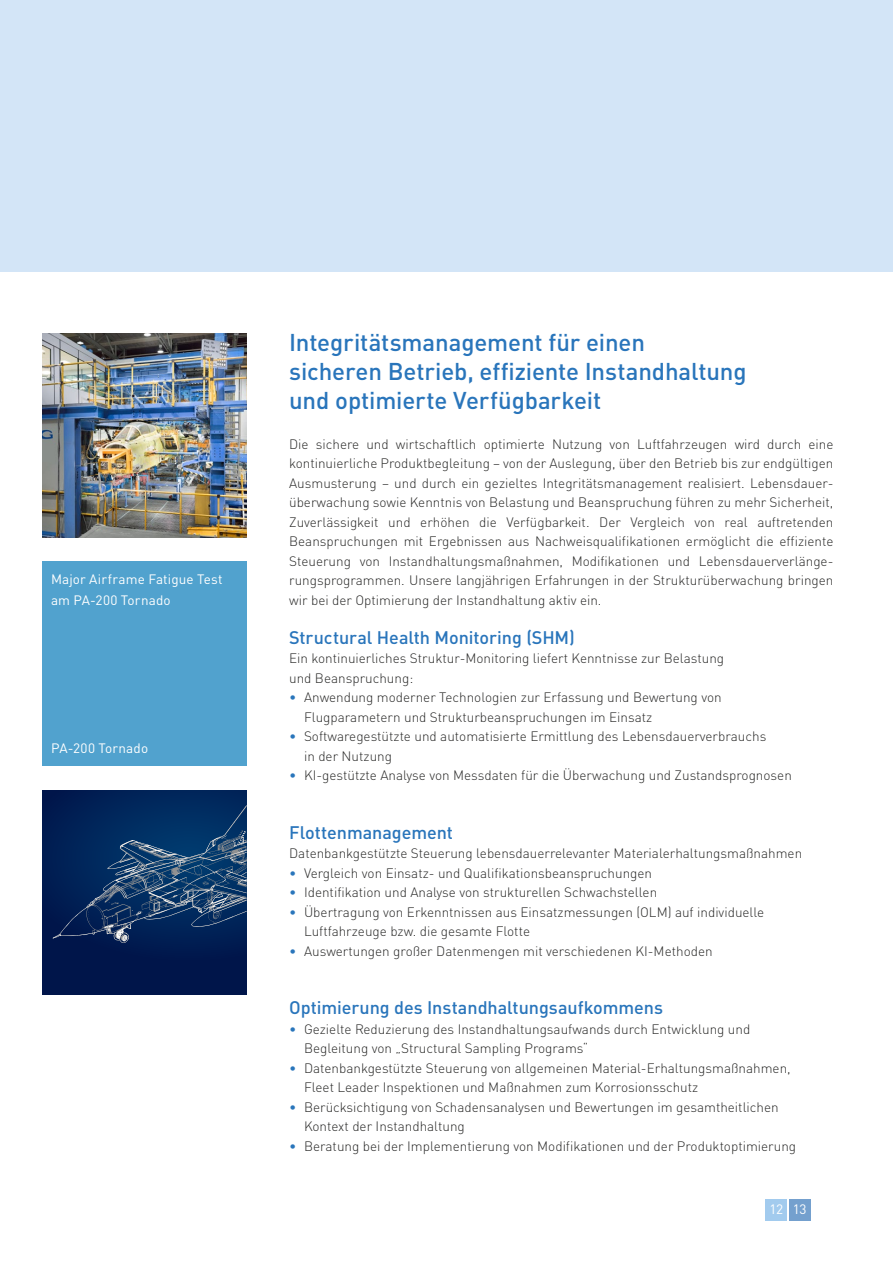
<style>
.page{position:relative;width:893px;height:1263px;background:#fff}
.page>*{position:absolute;margin:0;border:0;box-sizing:border-box;transform-origin:0 0}
.t1{font:500 24px/28.8px "DINOT";letter-spacing:-.005em;color:#2975bb}
.t2{font:500 18px "DINOT";letter-spacing:-.005em;color:#2975bb}
.t3{font:300 13.5px/19.5px "DINOT";color:#282827}
.t4{font:13.5px/21px "DINOT";letter-spacing:.01em;color:#fff}
.s1{color:#2975bb}
</style>
<div class="page">
<div style="left:766px;top:1199px;width:21px;height:21px;background:#a2cbee"></div>
<div style="left:789px;top:1199px;width:21px;height:21px;background:#74a0ce"></div>
<div style="left:0;top:0;width:893px;height:272px;background:#d3e5f7"></div>
<div style="left:43px;top:561px;width:204px;height:204px;background:#51a2ce"></div>
<div style="left:43px;top:790px;width:204px;height:170px;background:linear-gradient(to right,#00184c,#002156)"></div>
<div style="left:43px;top:960px;width:204px;height:35px;background:#00154a"></div>
<svg style="left:52px;top:805px;width:195px;height:138px"></svg>
<img style="left:43px;top:334px;width:204px;height:204px">
<p class="t4" style="left:51px;top:569px;width:173px">Major Airframe Fatigue Test am PA-200 Tornado</p>
<p class="t4" style="left:51px;top:737px;width:99px">PA-200 Tornado</p>
<h1 class="t1" style="left:289px;top:327px;width:459px">Integritätsmanagement für einen<br>sicheren Betrieb, effiziente Instandhaltung und optimierte Verfügbarkeit</h1>
<p class="t3" style="left:289px;top:434px;width:546px;text-align:justify">Die sichere und wirtschaftlich optimierte Nutzung von Luftfahrzeugen wird durch eine kontinuierliche Produktbegleitung – von der Auslegung, über den Betrieb bis zur endgültigen Ausmusterung – und durch ein gezieltes Integritätsmanagement realisiert. Lebensdauer&shy;überwachung sowie Kenntnis von Belastung und Beanspruchung führen zu mehr Sicherheit, Zuverlässigkeit und erhöhen die Verfügbarkeit. Der Vergleich von real auftretenden Beanspruchungen mit Ergebnissen aus Nachweisqualifikationen ermöglicht die effiziente Steuerung von Instandhaltungsmaßnahmen, Modifikationen und Lebensdauerverlänge&shy;rungsprogrammen. Unsere langjährigen Erfahrungen in der Strukturüberwachung bringen wir bei der Optimierung der Instandhaltung aktiv ein.</p>
<h2 class="t2" style="left:289px;top:626px;width:287px">Structural Health Monitoring (SHM)</h2>
<p class="t3" style="left:289px;top:648px;width:436px">Ein kontinuierliches Struktur-Monitoring liefert Kenntnisse zur Belastung und Beanspruchung:</p>
<p class="t3" style="left:304px;top:687px;width:419px;text-indent:-15px"><span class="s1">•</span> Anwendung moderner Technologien zur Erfassung und Bewertung von<br>Flugparametern und Strukturbeanspruchungen im Einsatz</p>
<p class="t3" style="left:304px;top:726px;width:464px;text-indent:-15px"><span class="s1">•</span> Softwaregestützte und automatisierte Ermittlung des Lebensdauerverbrauchs in der Nutzung</p>
<p class="t3" style="left:289px;top:765px;width:504px"><span class="s1">•</span> KI-gestützte Analyse von Messdaten für die Überwachung und Zustandsprognosen</p>
<h2 class="t2" style="left:289px;top:821px;width:165px">Flottenmanagement</h2>
<p class="t3" style="left:289px;top:843px;width:515px">Datenbankgestützte Steuerung lebensdauerrelevanter Materialerhaltungsmaßnahmen</p>
<p class="t3" style="left:289px;top:863px;width:364px"><span class="s1">•</span> Vergleich von Einsatz- und Qualifikationsbeanspruchungen</p>
<p class="t3" style="left:289px;top:882px;width:370px"><span class="s1">•</span> Identifikation und Analyse von strukturellen Schwachstellen</p>
<p class="t3" style="left:304px;top:902px;width:462px;text-indent:-15px"><span class="s1">•</span> Übertragung von Erkenntnissen aus Einsatzmessungen (OLM) auf individuelle<br>Luftfahrzeuge bzw. die gesamte Flotte</p>
<p class="t3" style="left:289px;top:941px;width:425px"><span class="s1">•</span> Auswertungen großer Datenmengen mit verschiedenen KI-Methoden</p>
<h2 class="t2" style="left:289px;top:996px;width:375px">Optimierung des Instandhaltungsaufkommens</h2>
<p class="t3" style="left:304px;top:1019px;width:448px;text-indent:-15px"><span class="s1">•</span> Gezielte Reduzierung des Instandhaltungsaufwands durch Entwicklung und<br>Begleitung von „Structural Sampling Programs“</p>
<p class="t3" style="left:304px;top:1058px;width:488px;text-indent:-15px"><span class="s1">•</span> Datenbankgestützte Steuerung von allgemeinen Material-Erhaltungsmaßnahmen,<br>Fleet Leader Inspektionen und Maßnahmen zum Korrosionsschutz</p>
<p class="t3" style="left:304px;top:1097px;width:476px;text-indent:-15px"><span class="s1">•</span> Berücksichtigung von Schadensanalysen und Bewertungen im gesamtheitlichen<br>Kontext der Instandhaltung</p>
<p class="t3" style="left:289px;top:1136px;width:508px"><span class="s1">•</span> Beratung bei der Implementierung von Modifikationen und der Produktoptimierung</p>
<p class="t4" style="left:769px;top:1198px;width:39px">12 13</p>
</div>
